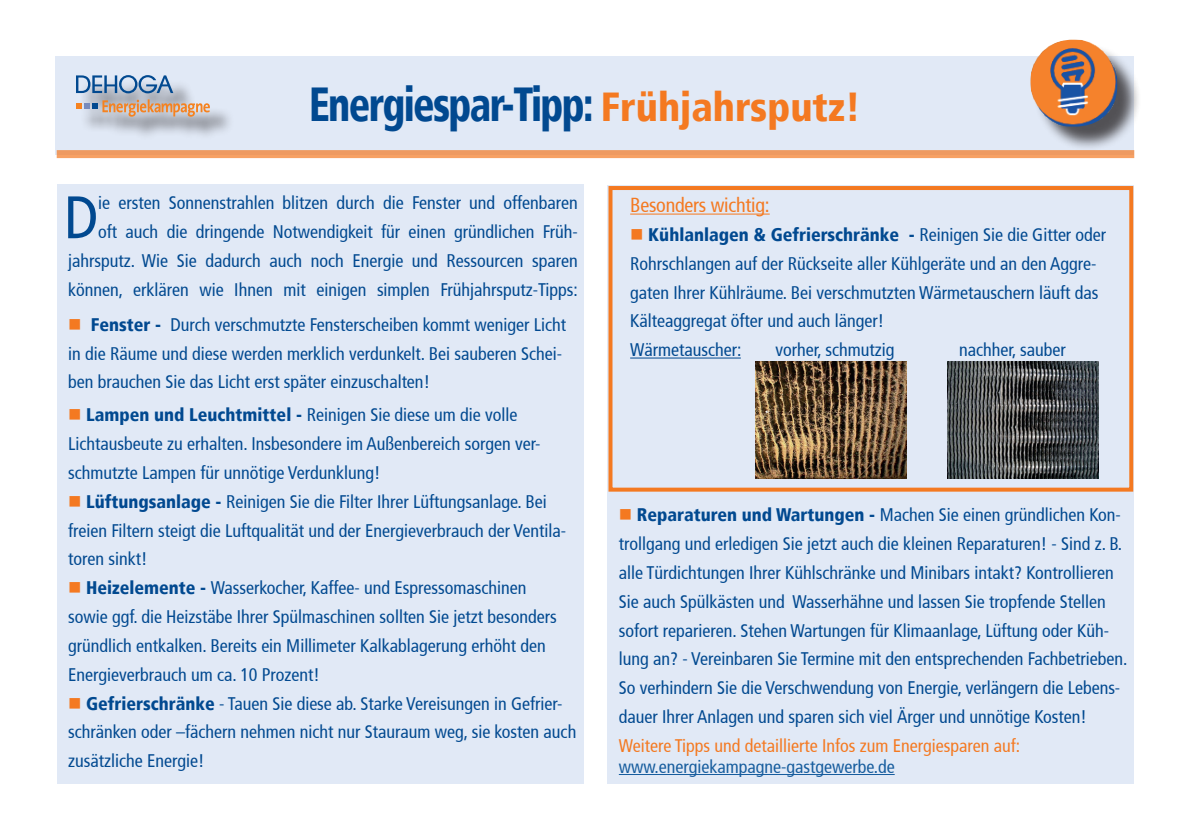
<style>
.page{position:relative;width:1191px;height:840px;background:#fff}
.page>*{position:absolute;margin:0;border:0;box-sizing:border-box;transform-origin:0 0}
.t1{font:condensed 59.8px "Frutiger";color:#014990}
.t2{font:900 condensed 47.6px "Frutiger";letter-spacing:-.04em;color:#014990;scale:.84 1}
.t3{font:condensed 20.2px "Frutiger";letter-spacing:-.01em;color:#f47921}
.t4{font:condensed 18.2px/28.8px "Frutiger";color:#014990}
.t5{font:condensed 18.2px "Frutiger";color:#f47921}
.t6{font:condensed 18.2px "Frutiger";color:#175d9e}
.s1{font-size:40.4px;color:#f47921}
.s2{color:#f47921}
.s3{font-weight:900}
</style>
<div class="page">
<div style="left:56px;top:57px;width:1078px;height:98px;background:#e1e9f6"></div>
<div style="left:79px;top:78px;width:155px;height:63px;background:#231f20;opacity:.75"></div>
<svg style="left:76px;top:75px;width:97px;height:18px"></svg>
<svg style="left:76px;top:99px;width:134px;height:18px;background:#ccb3a2"></svg>
<div style="left:57px;top:150px;width:1077px;height:8px;background:#ee9a61"></div>
<div style="left:1034px;top:43px;width:107px;height:108px;background:#231f20;opacity:.75"></div>
<img style="left:1030px;top:40px;width:87px;height:86px">
<div style="left:57px;top:184px;width:526px;height:598px;background:#e1e9f6"></div>
<div style="left:607px;top:185px;width:527px;height:597px;background:#e1e9f6"></div>
<hr style="left:630px;top:213px;width:139px;height:1px;background:#f47921">
<hr style="left:630px;top:357px;width:111px;height:1px;background:#014990">
<hr style="left:619px;top:773px;width:275px;height:1px;background:#175d9e">
<img style="left:755px;top:361px;width:152px;height:117px">
<img style="left:947px;top:361px;width:151px;height:117px">
<div style="left:608px;top:186px;width:525px;height:305px;border:4px solid #f47921"></div>
<h2 class="t2" style="left:309px;top:76px;width:658px">Energiespar-Tipp: <span class="s1">Frühjahrsputz!</span></h2>
<p class="t4" style="left:68px;top:189px;width:511px;text-align:right">ie ersten Sonnenstrahlen blitzen durch die Fenster und offenbaren<br>oft auch die dringende Notwendigkeit für einen gründlichen Früh&shy;jahrsputz. Wie Sie dadurch auch noch Energie und Ressourcen sparen können, erklären wie Ihnen mit einigen simplen Frühjahrsputz-Tipps:</p>
<p class="t4" style="left:68px;top:310px;width:499px"><span class="s2">■</span> <span class="s3">Fenster -</span> Durch verschmutzte Fensterscheiben kommt weniger Licht in die Räume und diese werden merklich verdunkelt. Bei sauberen Schei&shy;ben brauchen Sie das Licht erst später einzuschalten!</p>
<p class="t4" style="left:68px;top:400px;width:474px"><span class="s2">■</span> <span class="s3">Lampen und Leuchtmittel -</span> Reinigen Sie diese um die volle<br>Lichtausbeute zu erhalten. Insbesondere im Außenbereich sorgen ver&shy;schmutzte Lampen für unnötige Verdunklung!</p>
<p class="t4" style="left:68px;top:487px;width:499px"><span class="s2">■</span> <span class="s3">Lüftungsanlage -</span> Reinigen Sie die Filter Ihrer Lüftungsanlage. Bei freien Filtern steigt die Luftqualität und der Energieverbrauch der Ventila&shy;toren sinkt!</p>
<p class="t4" style="left:68px;top:573px;width:490px"><span class="s2">■</span> <span class="s3">Heizelemente -</span> Wasserkocher, Kaffee- und Espressomaschinen sowie ggf. die Heizstäbe Ihrer Spülmaschinen sollten Sie jetzt besonders gründlich entkalken. Bereits ein Millimeter Kalkablagerung erhöht den Energieverbrauch um ca. 10 Prozent!</p>
<p class="t4" style="left:68px;top:688px;width:510px"><span class="s2">■</span> <span class="s3">Gefrierschränke</span> - Tauen Sie diese ab. Starke Vereisungen in Gefrier&shy;schränken oder –fächern nehmen nicht nur Stauraum weg, sie kosten auch zusätzliche Energie!</p>
<h1 class="t1" style="left:64px;top:182px;width:36px">D</h1>
<p class="t3" style="left:630px;top:193px;width:141px">Besonders wichtig:</p>
<p class="t4" style="left:630px;top:220px;width:477px"><span class="s2">■</span> <span class="s3">Kühlanlagen &amp; Gefrierschränke -</span> Reinigen Sie die Gitter oder Rohrschlangen auf der Rückseite aller Kühlgeräte und an den Aggre&shy;gaten Ihrer Kühlräume. Bei verschmutzten Wärmetauschern läuft das Kälteaggregat öfter und auch länger!<br>Wärmetauscher:</p>
<p class="t4" style="left:775px;top:335px;width:120px">vorher, schmutzig</p>
<p class="t4" style="left:959px;top:335px;width:108px">nachher, sauber</p>
<p class="t4" style="left:619px;top:500px;width:510px"><span class="s2">■</span> <span class="s3">Reparaturen und Wartungen -</span> Machen Sie einen gründlichen Kon&shy;trollgang und erledigen Sie jetzt auch die kleinen Reparaturen! - Sind z. B. alle Türdichtungen Ihrer Kühlschränke und Minibars intakt? Kontrollieren Sie auch Spülkästen und Wasserhähne und lassen Sie tropfende Stellen sofort reparieren. Stehen Wartungen für Klimaanlage, Lüftung oder Küh&shy;lung an? - Vereinbaren Sie Termine mit den entsprechenden Fachbetrieben.<br>So verhindern Sie die Verschwendung von Energie, verlängern die Lebens&shy;dauer Ihrer Anlagen und sparen sich viel Ärger und unnötige Kosten!</p>
<p class="t5" style="left:619px;top:734px;width:403px">Weitere Tipps und detaillierte Infos zum Energiesparen auf:</p>
<p class="t6" style="left:619px;top:755px;width:277px">www.energiekampagne-gastgewerbe.de</p>
</div>
